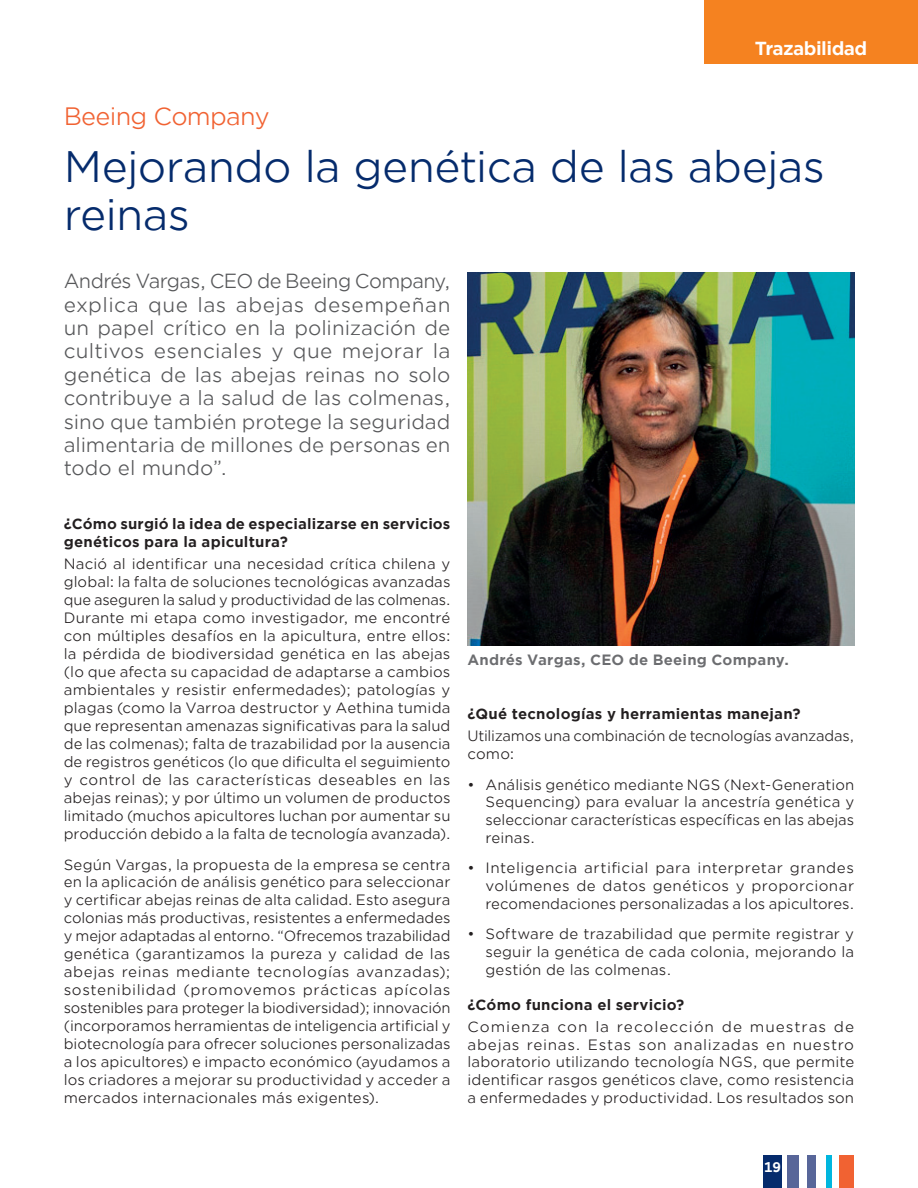
<style>
.page{position:relative;width:918px;height:1188px;background:#fff}
.page>*{position:absolute;margin:0;border:0;box-sizing:border-box;transform-origin:0 0}
.t1{font:42px/48px "Gotham Office";letter-spacing:-.02em;color:#052b6c}
.t2{font:24px "Gotham Office";letter-spacing:-.03em;color:#f16232}
.t3{font:19.5px/23.4px "Gotham Office";letter-spacing:-.005em;color:#57585a;text-align:justify}
.t4{font:700 18px "Gotham Office";letter-spacing:-.03em;color:#fff}
.t5{font:14.25px/18px "Gotham Office";color:#231f20;text-align:justify}
.t6{font:700 14.25px/18px "Gotham Office";letter-spacing:.01em;color:#231f20}
.t7{font:700 14.25px "Gotham Office";letter-spacing:.015em;color:#6c6d70}
.t8{font:700 13.5px "Gotham Office";color:#fff}
</style>
<div class="page">
<div style="left:839px;top:1155px;width:15px;height:33px;background:#f16232"></div>
<div style="left:827px;top:1155px;width:5px;height:33px;background:#00b6de"></div>
<div style="left:807px;top:1155px;width:8px;height:33px;background:#586699"></div>
<div style="left:787px;top:1155px;width:11px;height:33px;background:#586699"></div>
<div style="left:764px;top:1155px;width:18px;height:33px;background:#052b6c"></div>
<div style="left:704px;top:0;width:214px;height:64px;background:#f58220"></div>
<img style="left:468px;top:273px;width:386px;height:372px">
<p class="t4" style="left:755px;top:36px;width:114px">Trazabilidad</p>
<h2 class="t2" style="left:64px;top:101px;width:207px">Beeing Company</h2>
<h1 class="t1" style="left:64px;top:141px;width:763px">Mejorando la genética de las abejas reinas</h1>
<p class="t3" style="left:64px;top:269px;width:388px">Andrés Vargas, CEO de Beeing Company, explica que las abejas desempeñan un papel crítico en la polinización de cultivos esenciales y que mejorar la genética de las abejas reinas no solo contribuye a la salud de las colmenas, sino que también protege la seguridad alimentaria de millones de personas en todo el mundo”.</p>
<p class="t6" style="left:64px;top:515px;width:388px">¿Cómo surgió la idea de especializarse en servicios genéticos para la apicultura?</p>
<p class="t5" style="left:64px;top:555px;width:388px">Nació al identificar una necesidad crítica chilena y global: la falta de soluciones tecnológicas avanzadas que aseguren la salud y productividad de las colmenas.<br>Durante mi etapa como investigador, me encontré con múltiples desafíos en la apicultura, entre ellos: la pérdida de biodiversidad genética en las abejas (lo que afecta su capacidad de adaptarse a cambios ambientales y resistir enfermedades); patologías y plagas (como la Varroa destructor y Aethina tumida que representan amenazas significativas para la salud de las colmenas); falta de trazabilidad por la ausencia de registros genéticos (lo que dificulta el seguimiento y control de las características deseables en las abejas reinas); y por último un volumen de productos limitado (muchos apicultores luchan por aumentar su producción debido a la falta de tecnología avanzada).</p>
<p class="t5" style="left:64px;top:855px;width:388px">Según Vargas, la propuesta de la empresa se centra en la aplicación de análisis genético para seleccionar y certificar abejas reinas de alta calidad. Esto asegura colonias más productivas, resistentes a enfermedades y mejor adaptadas al entorno. “Ofrecemos trazabilidad genética (garantizamos la pureza y calidad de las abejas reinas mediante tecnologías avanzadas); sostenibilidad (promovemos prácticas apícolas sostenibles para proteger la biodiversidad); innovación (incorporamos herramientas de inteligencia artificial y biotecnología para ofrecer soluciones personalizadas a los apicultores) e impacto económico (ayudamos a los criadores a mejorar su productividad y acceder a mercados internacionales más exigentes).</p>
<p class="t7" style="left:468px;top:650px;width:323px">Andrés Vargas, CEO de Beeing Company.</p>
<p class="t6" style="left:468px;top:705px;width:335px">¿Qué tecnologías y herramientas manejan?</p>
<p class="t5" style="left:468px;top:727px;width:388px">Utilizamos una combinación de tecnologías avanzadas, como:</p>
<p class="t5" style="left:486px;top:775px;width:370px;text-indent:-18px">• Análisis genético mediante NGS (Next-Generation Sequencing) para evaluar la ancestría genética y seleccionar características específicas en las abejas reinas.</p>
<p class="t5" style="left:486px;top:859px;width:370px;text-indent:-18px">• Inteligencia artificial para interpretar grandes volúmenes de datos genéticos y proporcionar recomendaciones personalizadas a los apicultores.</p>
<p class="t5" style="left:486px;top:925px;width:370px;text-indent:-18px">• Software de trazabilidad que permite registrar y seguir la genética de cada colonia, mejorando la gestión de las colmenas.</p>
<p class="t6" style="left:468px;top:995px;width:218px">¿Cómo funciona el servicio?</p>
<p class="t5" style="left:468px;top:1017px;width:388px">Comienza con la recolección de muestras de abejas reinas. Estas son analizadas en nuestro laboratorio utilizando tecnología NGS, que permite identificar rasgos genéticos clave, como resistencia a enfermedades y productividad. Los resultados son</p>
<p class="t8" style="left:764px;top:1157px;width:19px">19</p>
</div>
